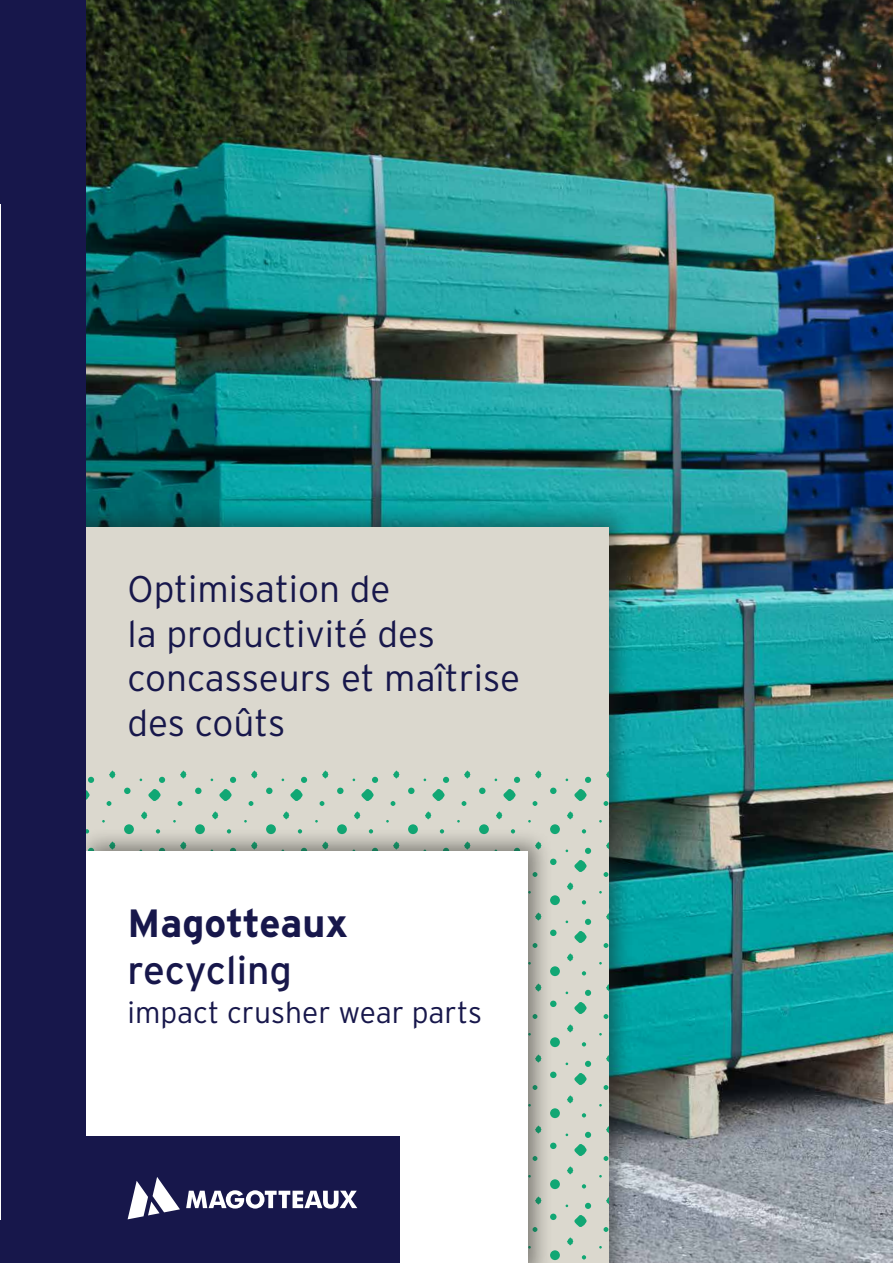
<style>
.page{position:relative;width:893px;height:1263px;background:#fff}
.page>*{position:absolute;margin:0;border:0;box-sizing:border-box;transform-origin:0 0}
.t1{font:700 39.3px "Interstate";color:#17174b}
.t2{font:39.3px "Interstate";color:#17174b}
.t3{font:300 37.05px/44.4px "Interstate";color:#17174b}
.t4{font:300 30px "Interstate";color:#17174b}
</style>
<div class="page">
<img style="left:85px;top:0;width:808px;height:1263px">
<div style="left:0;top:504px;width:634px;height:759px;background:#1d1d1b;opacity:.5"></div>
<div style="left:0;top:527px;width:608px;height:736px;background:#dbd8ce"></div>
<svg style="left:85px;top:766px;width:523px;height:495px"></svg>
<div style="left:73px;top:827px;width:480px;height:436px;background:#1d1d1b;opacity:.5"></div>
<div style="left:85px;top:851px;width:442px;height:412px;background:#fff"></div>
<div style="left:0;top:0;width:85px;height:1263px;background:#17174b"></div>
<div style="left:85px;top:1136px;width:315px;height:127px;background:#17174b"></div>
<svg style="left:128px;top:1177px;width:52px;height:42px"></svg>
<svg style="left:186px;top:1190px;width:171px;height:18px"></svg>
<hr style="left:0;top:189px;width:3px;height:1033px;background:#1d1d1b;opacity:.3">
<p class="t3" style="left:128px;top:567px;width:394px">Optimisation de<br>la productivité des concasseurs et maîtrise des coûts</p>
<p class="t1" style="left:128px;top:901px;width:222px">Magotteaux</p>
<p class="t2" style="left:128px;top:948px;width:166px">recycling</p>
<p class="t4" style="left:128px;top:996px;width:356px">impact crusher wear parts</p>
</div>
